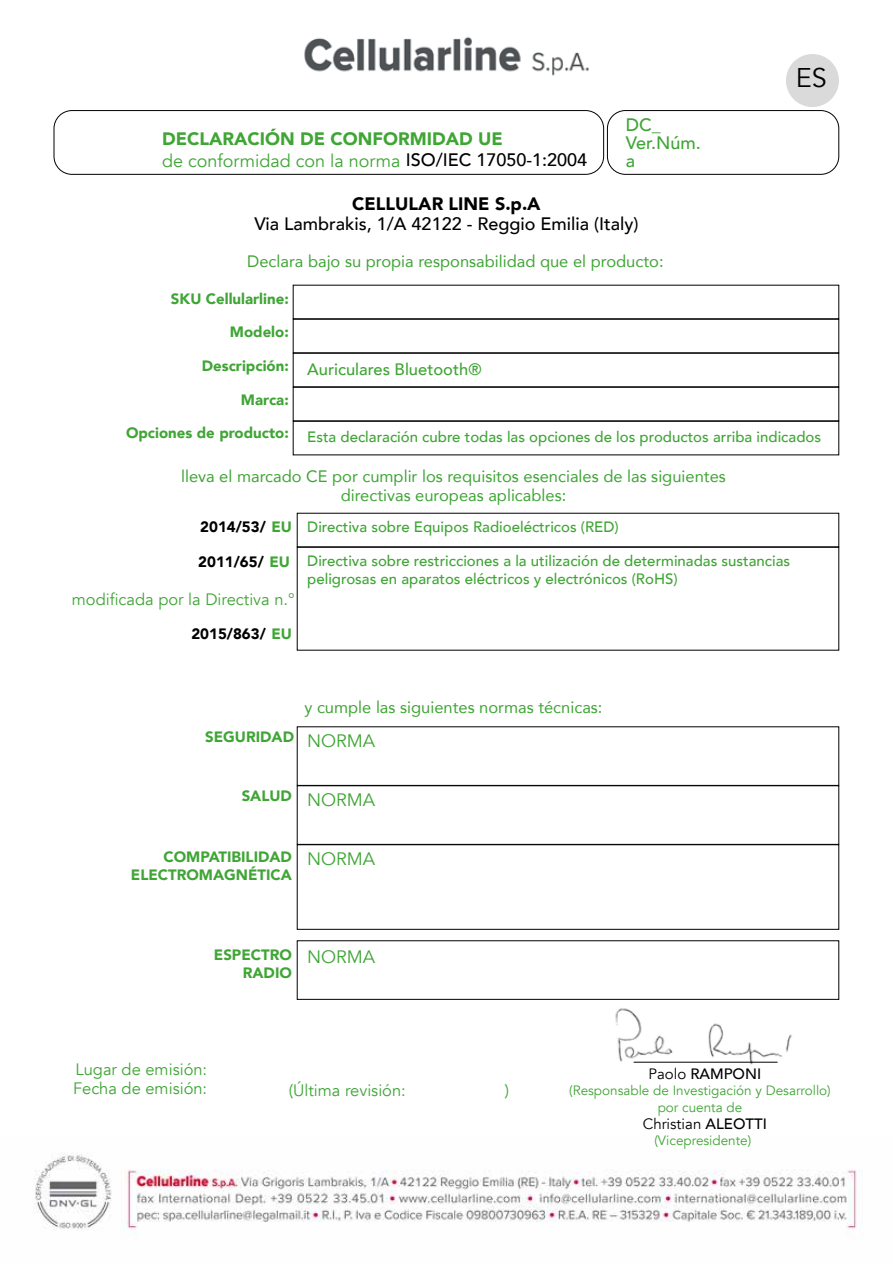
<style>
.page{position:relative;width:893px;height:1263px;background:#fff}
.page>*{position:absolute;margin:0;border:0;box-sizing:border-box;transform-origin:0 0}
.t1{font:27px "Avenir";color:#000}
.t2{font:900 18px/21.6px "Avenir";color:#3fa535}
.t3{font:500 18px "Avenir";color:#000}
.t4{font:18px "Avenir";color:#3fa535}
.t5{font:900 18px "Avenir";color:#000}
.t6{font:500 18px/18px "Avenir";color:#3fa535}
.t7{font:16.5px/19.5px "Avenir";color:#3fa535;text-align:center}
.t8{font:16.5px/19.5px "Avenir";color:#3fa535}
.t9{font:500 16.5px "Avenir";color:#3fa535}
.t10{font:500 15px/18px "Avenir";color:#3fa535}
.t11{font:900 15px/18px "Avenir";color:#3fa535;text-align:right}
.t12{font:900 15px "Avenir";color:#000}
.t13{font:15px "Avenir";color:#000}
.t14{font:500 15px "Avenir";color:#000}
.t15{font:13.5px/16.5px "Avenir";color:#3fa535;text-align:center}
.s1{font-weight:400}
.s2{font-weight:500;color:#000}
.s3{color:#3fa535}
.s4{font-weight:500}
</style>
<div class="page">
<img style="left:53px;top:37px;width:787px;height:92px">
<img style="left:35px;top:1152px;width:827px;height:83px">
<div style="left:786px;top:54px;width:53px;height:53px;background:#dadada;border-radius:50%"></div>
<div style="left:54px;top:110px;width:550px;height:65px;border:1px solid #000;border-radius:18px"></div>
<img style="left:609px;top:999px;width:190px;height:66px">
<div style="left:607px;top:110px;width:232px;height:65px;border:1px solid #000;border-radius:18px"></div>
<div style="left:293px;top:285px;width:546px;height:34px;border:1px solid #000"></div>
<div style="left:293px;top:319px;width:546px;height:34px;border:1px solid #000"></div>
<div style="left:297px;top:547px;width:542px;height:103px;border:1px solid #000"></div>
<div style="left:293px;top:353px;width:546px;height:34px;border:1px solid #000"></div>
<div style="left:297px;top:785px;width:542px;height:59px;border:1px solid #000"></div>
<div style="left:297px;top:844px;width:542px;height:85px;border:1px solid #000"></div>
<div style="left:293px;top:387px;width:546px;height:34px;border:1px solid #000"></div>
<div style="left:293px;top:421px;width:546px;height:34px;border:1px solid #000"></div>
<hr style="left:634px;top:1062px;width:143px;height:1px;background:#000">
<p class="t2" style="left:162px;top:128px;width:426px">DECLARACIÓN DE CONFORMIDAD UE<br><span class="s1">de conformidad con la norma</span> <span class="s2">ISO/IEC 17050-1:2004</span></p>
<p class="t6" style="left:626px;top:114px;width:77px">DC_<br>Ver.Núm. a</p>
<p class="t5" style="left:352px;top:189px;width:190px">CELLULAR LINE S.p.A</p>
<p class="t3" style="left:255px;top:208px;width:385px">Via Lambrakis, 1/A 42122 - Reggio Emilia (Italy)</p>
<p class="t7" style="left:247px;top:251px;width:418px">Declara bajo su propia responsabilidad que el producto:</p>
<h1 class="t1" style="left:796px;top:62px;width:33px">ES</h1>
<p class="t11" style="left:171px;top:289px;width:119px">SKU Cellularline:</p>
<p class="t11" style="left:230px;top:323px;width:60px">Modelo:</p>
<p class="t11" style="left:202px;top:356px;width:88px">Descripción:</p>
<p class="t11" style="left:241px;top:390px;width:49px">Marca:</p>
<p class="t11" style="left:126px;top:424px;width:164px">Opciones de producto:</p>
<p class="t7" style="left:181px;top:466px;width:546px">lleva el marcado CE por cumplir los requisitos esenciales de las siguientes directivas europeas aplicables:</p>
<p class="t9" style="left:307px;top:355px;width:176px">Auriculares Bluetooth®</p>
<p class="t10" style="left:307px;top:427px;width:515px">Esta declaración cubre todas las opciones de los productos arriba indicados</p>
<p class="t12" style="left:200px;top:514px;width:93px">2014/53/ <span class="s3">EU</span></p>
<p class="t12" style="left:198px;top:549px;width:93px">2011/65/ <span class="s3">EU</span></p>
<p class="t8" style="left:72px;top:589px;width:224px">modificada por la Directiva n.°</p>
<p class="t12" style="left:191px;top:621px;width:102px">2015/863/ <span class="s3">EU</span></p>
<p class="t10" style="left:307px;top:517px;width:313px">Directiva sobre Equipos Radioeléctricos (RED)</p>
<p class="t10" style="left:307px;top:551px;width:484px">Directiva sobre restricciones a la utilización de determinadas sustancias peligrosas en aparatos eléctricos y electrónicos (RoHS)</p>
<p class="t11" style="left:205px;top:727px;width:90px">SEGURIDAD</p>
<p class="t7" style="left:304px;top:697px;width:300px">y cumple las siguientes normas técnicas:</p>
<p class="t4" style="left:307px;top:730px;width:70px">NORMA</p>
<p class="t11" style="left:242px;top:786px;width:52px">SALUD</p>
<p class="t4" style="left:307px;top:789px;width:70px">NORMA</p>
<p class="t11" style="left:131px;top:847px;width:163px">COMPATIBILIDAD<br>ELECTROMAGNÉTICA</p>
<p class="t4" style="left:307px;top:848px;width:70px">NORMA</p>
<p class="t11" style="left:214px;top:945px;width:80px">ESPECTRO<br>RADIO</p>
<p class="t4" style="left:307px;top:946px;width:70px">NORMA</p>
<p class="t8" style="left:73px;top:1059px;width:136px">Lugar de emisión:<br>Fecha de emisión:</p>
<p class="t8" style="left:289px;top:1081px;width:119px">(Última revisión:</p>
<p class="t8" style="left:505px;top:1081px;width:6px">)</p>
<p class="t14" style="left:648px;top:1061px;width:114px"><span class="s1">Paolo</span> RAMPONI</p>
<p class="t13" style="left:643px;top:1115px;width:126px">Christian <span class="s4">ALEOTTI</span></p>
<p class="t15" style="left:569px;top:1083px;width:263px">(Responsable de Investigación y Desarrollo) por cuenta de</p>
<p class="t15" style="left:654px;top:1133px;width:98px">(Vicepresidente)</p>
</div>
